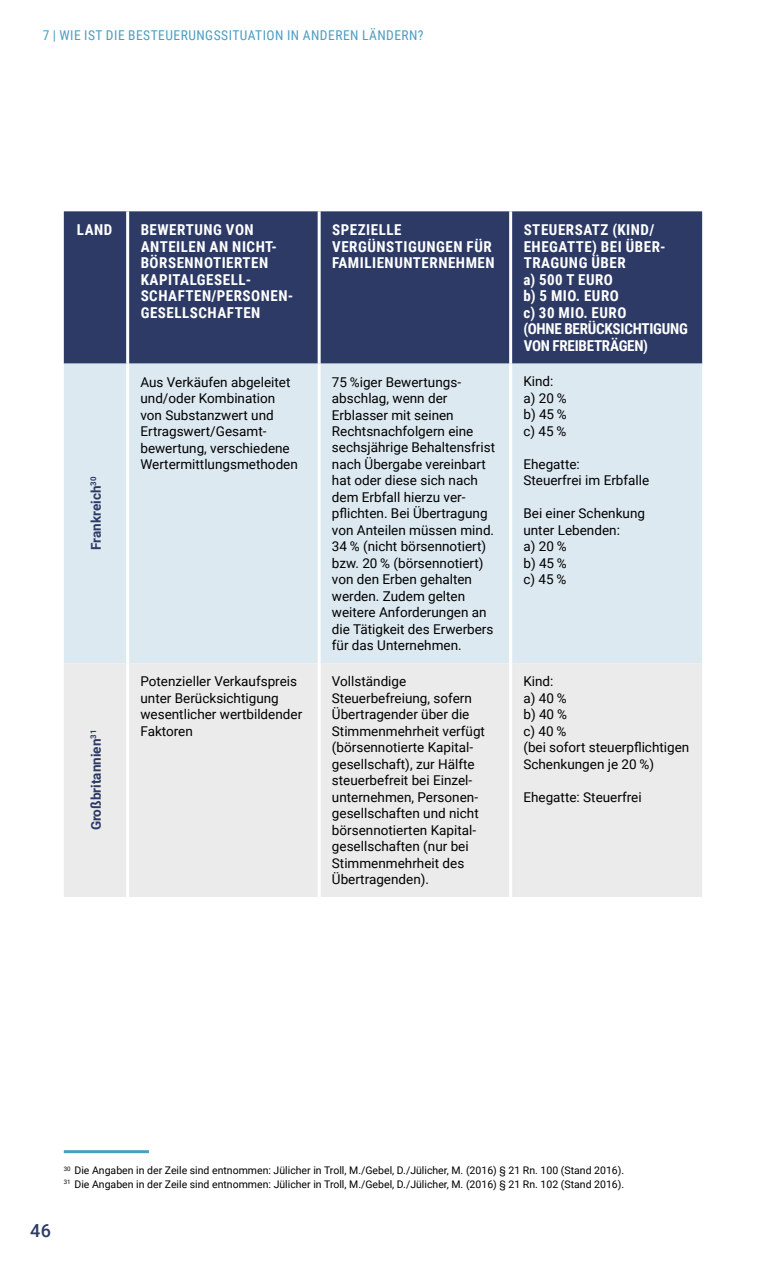
<style>
.page{position:relative;width:766px;height:1263px;background:#fff}
.page>*{position:absolute;margin:0;border:0;box-sizing:border-box;transform-origin:0 0}
.t1{font:500 18px "Roboto";color:#2c3a65}
.t2{font:700 15px/16.5px "Roboto Condensed";letter-spacing:.035em;color:#fff}
.t3{font:13.5px/16.5px "Roboto";color:#000}
.t4{font:13.5px "Roboto Condensed";letter-spacing:.035em;color:#4b9ec1}
.t5{font:700 13.5px "Roboto";color:#2c3a65}
.t6{font:10.5px/13.5px "Roboto";color:#000}
</style>
<div class="page">
<hr style="left:64px;top:1150px;width:85px;height:3px;background:#4b9ec1">
<div style="left:64px;top:211px;width:638px;height:153px;background:#2c3a65"></div>
<div style="left:64px;top:364px;width:638px;height:299px;background:#dde9f1"></div>
<div style="left:64px;top:663px;width:638px;height:234px;background:#ebebeb"></div>
<hr style="left:126px;top:211px;width:3px;height:153px;background:#fff">
<hr style="left:126px;top:364px;width:3px;height:299px;background:#fff">
<hr style="left:126px;top:663px;width:3px;height:234px;background:#fff">
<hr style="left:317px;top:211px;width:3px;height:153px;background:#fff">
<hr style="left:317px;top:364px;width:3px;height:299px;background:#fff">
<hr style="left:317px;top:663px;width:3px;height:234px;background:#fff">
<hr style="left:509px;top:211px;width:3px;height:153px;background:#fff">
<hr style="left:509px;top:364px;width:3px;height:299px;background:#fff">
<hr style="left:509px;top:663px;width:3px;height:234px;background:#fff">
<p class="t4" style="left:43px;top:26px;width:382px">7 | WIE IST DIE BESTEUERUNGSSITUATION IN ANDEREN LÄNDERN?</p>
<p class="t2" style="left:77px;top:221px;width:37px">LAND</p>
<p class="t2" style="left:141px;top:221px;width:154px">BEWERTUNG VON<br>ANTEILEN AN NICHT-<br>BÖRSENNOTIERTEN<br>KAPITALGESELL-<br>SCHAFTEN/PERSONEN-<br>GESELLSCHAFTEN</p>
<p class="t2" style="left:332px;top:221px;width:164px">SPEZIELLE<br>VERGÜNSTIGUNGEN FÜR<br>FAMILIENUNTERNEHMEN</p>
<p class="t2" style="left:523px;top:221px;width:166px">STEUERSATZ (KIND/<br>EHEGATTE) BEI ÜBER-<br>TRAGUNG ÜBER<br>a) 500 T EURO<br>b) 5 MIO. EURO<br>c) 30 MIO. EURO<br>(OHNE BERÜCKSICHTIGUNG<br>VON FREIBETRÄGEN)</p>
<p class="t5" style="left:86px;top:550px;width:75px;rotate:-90deg">Frankreich<sup>30</sup></p>
<p class="t5" style="left:86px;top:830px;width:102px;rotate:-90deg">Großbritannien<sup>31</sup></p>
<p class="t3" style="left:140px;top:373px;width:159px">Aus Verkäufen abgeleitet und/oder Kombination von Substanzwert und<br>Ertragswert/Gesamt&shy;bewertung, verschiedene<br>Wertermittlungsmethoden</p>
<p class="t3" style="left:332px;top:373px;width:165px">75 %iger Bewertungs&shy;abschlag, wenn der<br>Erblasser mit seinen<br>Rechtsnachfolgern eine sechsjährige Behaltensfrist nach Übergabe vereinbart hat oder diese sich nach dem Erbfall hierzu ver&shy;pflichten. Bei Übertragung von Anteilen müssen mind.<br>34 % (nicht börsennotiert) bzw. 20 % (börsennotiert) von den Erben gehalten werden. Zudem gelten weitere Anforderungen an die Tätigkeit des Erwerbers für das Unternehmen.</p>
<p class="t3" style="left:523px;top:373px;width:45px">Kind: a) 20 % b) 45 % c) 45 %</p>
<p class="t3" style="left:523px;top:455px;width:127px">Ehegatte:<br>Steuerfrei im Erbfalle</p>
<p class="t3" style="left:523px;top:505px;width:123px">Bei einer Schenkung unter Lebenden:<br>a) 20 %<br>b) 45 %<br>c) 45 %</p>
<p class="t3" style="left:140px;top:673px;width:163px">Potenzieller Verkaufspreis unter Berücksichtigung wesentlicher wertbildender<br>Faktoren</p>
<p class="t3" style="left:332px;top:673px;width:154px">Vollständige<br>Steuerbefreiung, sofern<br>Übertragender über die<br>Stimmenmehrheit verfügt (börsennotierte Kapital&shy;gesellschaft), zur Hälfte steuerbefreit bei Einzel&shy;unternehmen, Personen&shy;gesellschaften und nicht börsennotierten Kapital&shy;gesellschaften (nur bei<br>Stimmenmehrheit des<br>Übertragenden).</p>
<p class="t3" style="left:523px;top:672px;width:167px">Kind:<br>a) 40 %<br>b) 40 %<br>c) 40 %<br>(bei sofort steuerpflichtigen<br>Schenkungen je 20 %)</p>
<p class="t3" style="left:523px;top:788px;width:120px">Ehegatte: Steuerfrei</p>
<p class="t6" style="left:64px;top:1163px;width:562px"><sup>30</sup> Die Angaben in der Zeile sind entnommen: Jülicher in Troll, M./Gebel, D./Jülicher, M. (2016) § 21 Rn. 100 (Stand 2016).<br><sup>31</sup> Die Angaben in der Zeile sind entnommen: Jülicher in Troll, M./Gebel, D./Jülicher, M. (2016) § 21 Rn. 102 (Stand 2016).</p>
<h1 class="t1" style="left:30px;top:1218px;width:23px">46</h1>
</div>
